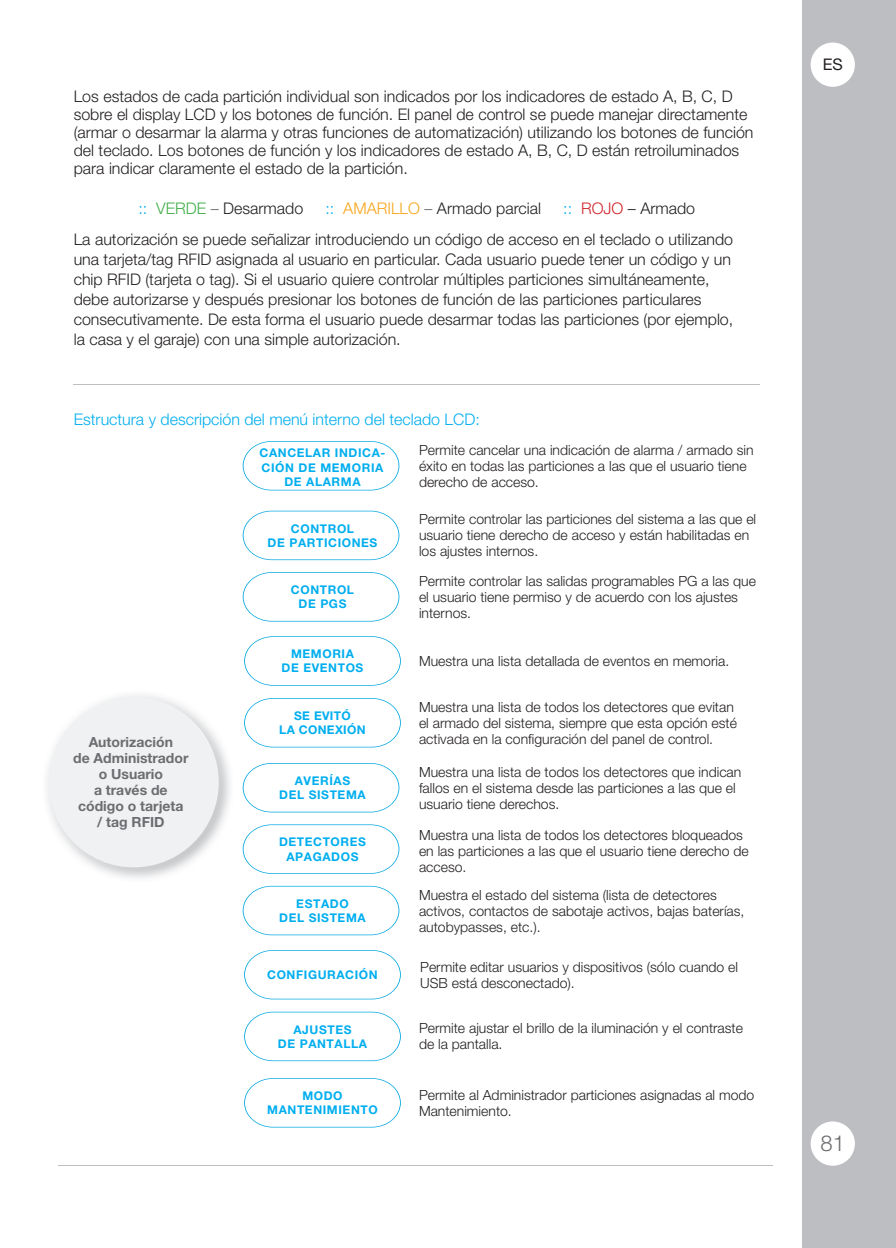
<style>
.page{position:relative;width:896px;height:1248px;background:#fff}
.page>*{position:absolute;margin:0;border:0;box-sizing:border-box;transform-origin:0 0}
.t1{font:300 22px "Helvetica Neue LT Pro";color:#6c6d70}
.t2{font:300 16px/18px "Helvetica Neue LT Pro";color:#231f20}
.t3{font:300 16px "Helvetica Neue LT Pro";color:#00aeef}
.t4{font:16px "Helvetica Neue LTCYR";color:#231f20}
.t5{font:300 14px/16px "Helvetica Neue LT Pro";color:#231f20}
.t6{font:700 14px/16px "Helvetica Neue LT Pro";color:#6c6d70;text-align:center}
.t7{font:700 12px/14.4px "Helvetica Neue LT Pro";letter-spacing:.05em;color:#00aeef;text-align:center}
.t8{font:700 12px/14.4px "Helvetica Neue LT Pro";letter-spacing:.025em;color:#00aeef;text-align:center}
.s1{color:#00aeef}
.s2{color:#40ae49}
.s3{color:#6c6d70}
.s4{color:#f9a51b}
.s5{color:#d1232a}
</style>
<div class="page">
<div style="left:802px;top:0;width:94px;height:1247px;background:#bdbec1"></div>
<svg style="left:810px;top:43px;width:45px;height:44px"></svg>
<div style="left:810px;top:1121px;width:45px;height:44px;background:#fff;border-radius:50%"></div>
<hr style="left:73px;top:384px;width:686px;height:1px;background:#bdbec1">
<svg style="left:243px;top:441px;width:156px;height:49px"></svg>
<img style="left:46px;top:695px;width:184px;height:183px">
<div style="left:49px;top:697px;width:170px;height:170px;background:#f0f1f2;border-radius:50%"></div>
<svg style="left:243px;top:510px;width:156px;height:50px"></svg>
<svg style="left:243px;top:572px;width:156px;height:49px"></svg>
<svg style="left:244px;top:636px;width:157px;height:49px"></svg>
<svg style="left:244px;top:698px;width:157px;height:49px"></svg>
<svg style="left:243px;top:763px;width:156px;height:49px"></svg>
<svg style="left:243px;top:824px;width:156px;height:49px"></svg>
<svg style="left:243px;top:885px;width:156px;height:50px"></svg>
<svg style="left:244px;top:950px;width:157px;height:49px"></svg>
<svg style="left:244px;top:1011px;width:157px;height:50px"></svg>
<svg style="left:244px;top:1078px;width:157px;height:49px"></svg>
<p class="t2" style="left:74px;top:89px;width:681px">Los estados de cada partición individual son indicados por los indicadores de estado A, B, C, D sobre el display LCD y los botones de función. El panel de control se puede manejar directamente (armar o desarmar la alarma y otras funciones de automatización) utilizando los botones de función del teclado. Los botones de función y los indicadores de estado A, B, C, D están retroiluminados para indicar claramente el estado de la partición.</p>
<p class="t2" style="left:138px;top:201px;width:166px"><span class="s1">::</span> <span class="s2">VERDE</span> <span class="s3">–</span> Desarmado</p>
<p class="t2" style="left:325px;top:201px;width:217px"><span class="s1">::</span> <span class="s4">AMARILLO</span> <span class="s3">–</span> Armado parcial</p>
<p class="t2" style="left:74px;top:194px;width:661px;line-height:31.4px;text-indent:489px"><span class="s1">::</span> <span class="s5">ROJO</span> – Armado<br>La autorización se puede señalizar introduciendo un código de acceso en el teclado o utilizando</p>
<p class="t2" style="left:74px;top:251px;width:661px;line-height:20px">una tarjeta/tag RFID asignada al usuario en particular. Cada usuario puede tener un código y un chip RFID (tarjeta o tag). Si el usuario quiere controlar múltiples particiones simultáneamente, debe autorizarse y después presionar los botones de función de las particiones particulares consecutivamente. De esta forma el usuario puede desarmar todas las particiones (por ejemplo, la casa y el garaje) con una simple autorización.</p>
<p class="t3" style="left:74px;top:413px;width:408px">Estructura y descripción del menú interno del teclado LCD:</p>
<p class="t6" style="left:73px;top:735px;width:117px">Autorización<br>de Administrador o Usuario<br>a través de código o tarjeta<br>/ tag RFID</p>
<p class="t7" style="left:259px;top:447px;width:127px">CANCELAR INDICA-<br>CIÓN DE MEMORIA<br>DE ALARMA</p>
<p class="t7" style="left:268px;top:522px;width:111px">CONTROL<br>DE PARTICIONES</p>
<p class="t7" style="left:291px;top:584px;width:65px">CONTROL<br>DE PGS</p>
<p class="t7" style="left:281px;top:648px;width:83px">MEMORIA<br>DE EVENTOS</p>
<p class="t8" style="left:279px;top:709px;width:88px">SE EVITÓ<br>LA CONEXIÓN</p>
<p class="t7" style="left:279px;top:774px;width:88px">AVERÍAS<br>DEL SISTEMA</p>
<p class="t7" style="left:279px;top:836px;width:88px">DETECTORES<br>APAGADOS</p>
<p class="t7" style="left:279px;top:897px;width:88px">ESTADO<br>DEL SISTEMA</p>
<p class="t7" style="left:267px;top:968px;width:112px">CONFIGURACIÓN</p>
<p class="t7" style="left:278px;top:1023px;width:91px">AJUSTES<br>DE PANTALLA</p>
<p class="t7" style="left:267px;top:1089px;width:112px">MODO<br>MANTENIMIENTO</p>
<p class="t5" style="left:419px;top:443px;width:336px">Permite cancelar una indicación de alarma / armado sin éxito en todas las particiones a las que el usuario tiene derecho de acceso.</p>
<p class="t5" style="left:419px;top:513px;width:339px">Permite controlar las particiones del sistema a las que el usuario tiene derecho de acceso y están habilitadas en los ajustes internos.</p>
<p class="t5" style="left:419px;top:574px;width:338px">Permite controlar las salidas programables PG a las que el usuario tiene permiso y de acuerdo con los ajustes internos.</p>
<p class="t5" style="left:419px;top:654px;width:312px">Muestra una lista detallada de eventos en memoria.</p>
<p class="t5" style="left:419px;top:700px;width:319px">Muestra una lista de todos los detectores que evitan el armado del sistema, siempre que esta opción esté activada en la configuración del panel de control.</p>
<p class="t5" style="left:419px;top:765px;width:324px">Muestra una lista de todos los detectores que indican fallos en el sistema desde las particiones a las que el usuario tiene derechos.</p>
<p class="t5" style="left:419px;top:828px;width:331px">Muestra una lista de todos los detectores bloqueados en las particiones a las que el usuario tiene derecho de acceso.</p>
<p class="t5" style="left:419px;top:888px;width:327px">Muestra el estado del sistema (lista de detectores activos, contactos de sabotaje activos, bajas baterías, autobypasses, etc.).</p>
<p class="t5" style="left:420px;top:960px;width:319px">Permite editar usuarios y dispositivos (sólo cuando el<br>USB está desconectado).</p>
<p class="t5" style="left:419px;top:1022px;width:325px">Permite ajustar el brillo de la iluminación y el contraste de la pantalla.</p>
<p class="t5" style="left:419px;top:1088px;width:337px">Permite al Administrador particiones asignadas al modo<br>Mantenimiento.</p>
<p class="t4" style="left:822px;top:59px;width:22px">ES</p>
<h1 class="t1" style="left:820px;top:1135px;width:26px">81</h1>
</div>
